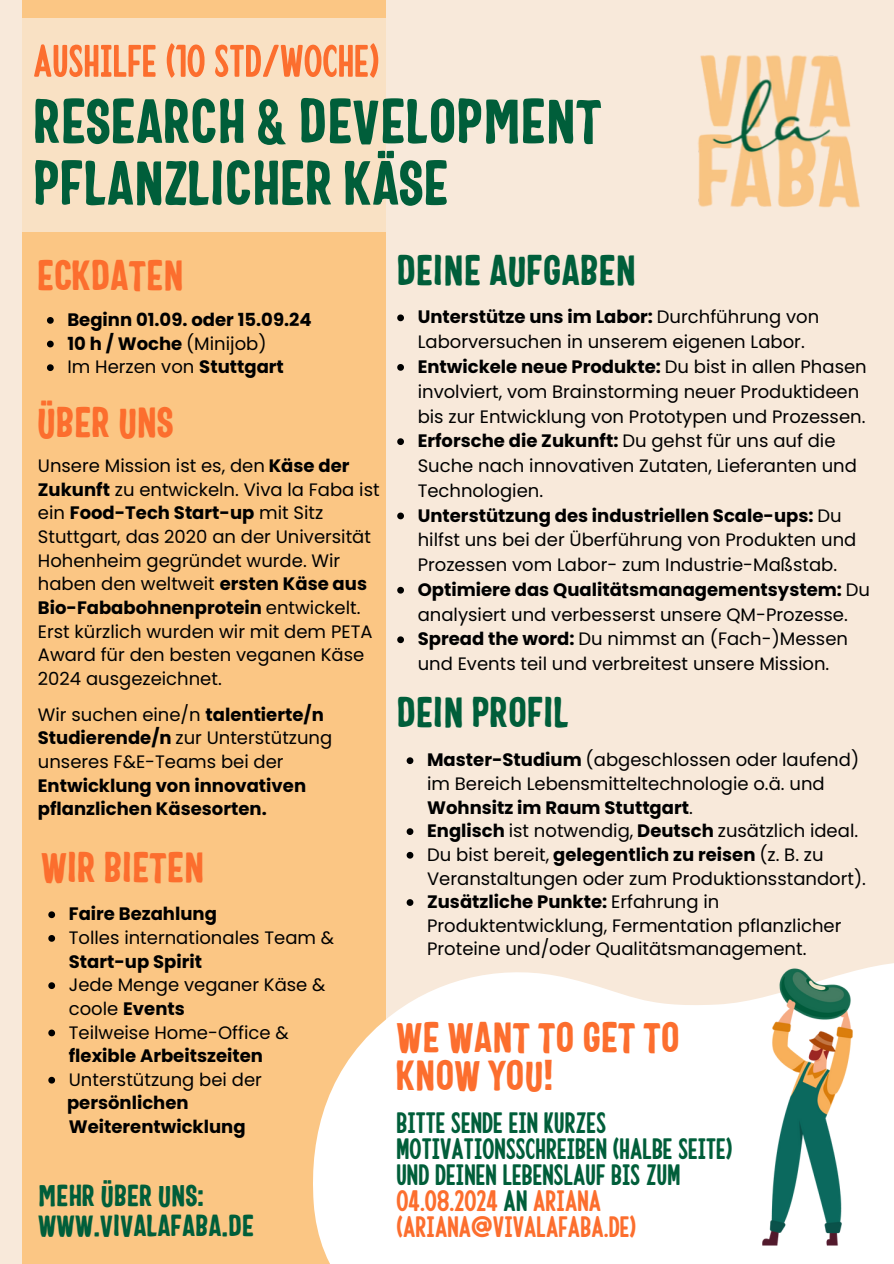
<style>
.page{position:relative;width:894px;height:1264px;background:#fff}
.page>*{position:absolute;margin:0;border:0;box-sizing:border-box;transform-origin:0 0}
.t1{font:72.9px "Camper Sans 2";color:#fc6e2e}
.t2{font:62.1px "VVDS Bimbo Condensed Main";color:#005e3a}
.t3{font:47.4px "Camper Sans 2";color:#005e3a}
.t4{font:47.4px "Camper Sans 2";color:#fc6e2e}
.t5{font:42px/38.2px "VVDS Bimbo Condensed Main";color:#fc6e2e}
.t6{font:42px "VVDS Bimbo Condensed Main";color:#005e3a}
.t7{font:29.7px/30.3px "VVDS Bimbo Condensed Main";color:#005e3a}
.t8{font:18px/23.7px "Poppins";color:#000}
.t9{font:700 18px/23.7px "Poppins";color:#000}
.s1{font-weight:400}
.s2{font-weight:700}
.s3{color:#005e3a}
</style>
<div class="page">
<div style="left:0;top:0;width:893px;height:1263px;background:#f8e9da"></div>
<div style="left:22px;top:0;width:364px;height:1263px;background:#fbc684"></div>
<img style="left:698px;top:55px;width:162px;height:153px">
<div style="left:22px;top:18px;width:363px;height:214px;background:#f9e1c4"></div>
<svg style="left:313px;top:963px;width:580px;height:300px;background:#fef9f4"></svg>
<img style="left:751px;top:963px;width:138px;height:290px">
<svg style="left:47px;top:317px;width:7px;height:7px"></svg>
<svg style="left:47px;top:340px;width:7px;height:7px"></svg>
<svg style="left:47px;top:364px;width:7px;height:7px"></svg>
<svg style="left:48px;top:911px;width:7px;height:7px"></svg>
<svg style="left:48px;top:935px;width:7px;height:6px"></svg>
<svg style="left:48px;top:982px;width:7px;height:7px"></svg>
<svg style="left:48px;top:1029px;width:7px;height:7px"></svg>
<svg style="left:48px;top:1076px;width:7px;height:7px"></svg>
<svg style="left:406px;top:757px;width:7px;height:7px"></svg>
<svg style="left:406px;top:828px;width:7px;height:7px"></svg>
<svg style="left:406px;top:851px;width:7px;height:7px"></svg>
<svg style="left:406px;top:899px;width:7px;height:6px"></svg>
<svg style="left:397px;top:314px;width:7px;height:7px"></svg>
<svg style="left:397px;top:364px;width:7px;height:7px"></svg>
<svg style="left:397px;top:438px;width:7px;height:7px"></svg>
<svg style="left:397px;top:512px;width:7px;height:7px"></svg>
<svg style="left:397px;top:587px;width:7px;height:6px"></svg>
<svg style="left:397px;top:636px;width:7px;height:7px"></svg>
<p class="t1" style="left:33px;top:33px;width:347px">Aushilfe (10std/woche)</p>
<p class="t2" style="left:33px;top:83px;width:569px">RESEARCH &amp; DEVELOPMENT</p>
<p class="t2" style="left:33px;top:145px;width:417px">PFLANZLICHER KÄSE</p>
<p class="t5" style="left:37px;top:256px;width:148px">ECKDATEN</p>
<p class="t6" style="left:396px;top:245px;width:241px">DEINE AUFGABEN</p>
<h4 class="t9" style="left:67px;top:308px;width:246px">Beginn 01.09. oder 15.09.24</h4>
<p class="t9" style="left:67px;top:331px;width:200px">10 h / Woche <span class="s1">(Minijob)</span></p>
<p class="t8" style="left:67px;top:355px;width:218px">Im Herzen von <span class="s2">Stuttgart</span></p>
<p class="t8" style="left:417px;top:305px;width:403px;line-height:24.8px"><span class="s2">Unterstütze uns im Labor:</span> Durchführung von<br>Laborversuchen in unserem eigenen Labor.</p>
<p class="t8" style="left:417px;top:354px;width:450px;line-height:24.8px"><span class="s2">Entwickele neue Produkte:</span> Du bist in allen Phasen involviert, vom Brainstorming neuer Produktideen bis zur Entwicklung von Prototypen und Prozessen.</p>
<p class="t8" style="left:417px;top:428px;width:440px;line-height:24.8px"><span class="s2">Erforsche die Zukunft:</span> Du gehst für uns auf die<br>Suche nach innovativen Zutaten, Lieferanten und<br>Technologien.</p>
<p class="t8" style="left:417px;top:503px;width:440px;line-height:24.8px"><span class="s2">Unterstützung des industriellen Scale-ups:</span> Du hilfst uns bei der Überführung von Produkten und<br>Prozessen vom Labor- zum Industrie-Maßstab.</p>
<p class="t8" style="left:417px;top:577px;width:454px;line-height:24.8px"><span class="s2">Optimiere das Qualitätsmanagementsystem:</span> Du analysiert und verbesserst unsere QM-Prozesse.</p>
<h4 class="t8" style="left:417px;top:626px;width:432px;line-height:24.8px"><span class="s2">Spread the word:</span> Du nimmst an (Fach-)Messen und Events teil und verbreitest unsere Mission.</h4>
<h4 class="t5" style="left:37px;top:403px;width:138px">ÜBER UNS</h4>
<h1 class="t8" style="left:38px;top:454px;width:343px">Unsere Mission ist es, den <span class="s2">Käse der Zukunft</span> zu entwickeln. Viva la Faba ist ein <span class="s2">Food-Tech Start-up</span> mit Sitz Stuttgart, das 2020 an der Universität Hohenheim gegründet wurde. Wir haben den weltweit <span class="s2">ersten Käse aus Bio-Fababohnenprotein</span> entwickelt.<br>Erst kürzlich wurden wir mit dem PETA Award für den besten veganen Käse 2024 ausgezeichnet.</h1>
<p class="t9" style="left:38px;top:702px;width:296px"><span class="s1">Wir suchen eine/n</span> talentierte/n<br>Studierende/n <span class="s1">zur Unterstützung unseres F&amp;E-Teams bei der<br></span>Entwicklung von innovativen pflanzlichen Käsesorten.</p>
<p class="t5" style="left:41px;top:847px;width:165px">WIR BIETEN</p>
<p class="t9" style="left:69px;top:902px;width:150px">Faire Bezahlung</p>
<p class="t8" style="left:69px;top:925px;width:267px">Tolles internationales Team &amp;<br><span class="s2">Start-up Spirit</span></p>
<p class="t8" style="left:69px;top:973px;width:258px">Jede Menge veganer Käse &amp; coole <span class="s2">Events</span></p>
<h6 class="t8" style="left:69px;top:1020px;width:221px">Teilweise Home-Office &amp; <span class="s2">flexible Arbeitszeiten</span></h6>
<h5 class="t8" style="left:69px;top:1067px;width:194px">Unterstützung bei der</h5>
<p class="t9" style="left:67px;top:1091px;width:180px">persönlichen<br>Weiterentwicklung</p>
<p class="t7" style="left:38px;top:1180px;width:217px">MEHR ÜBER UNS:<br>WWW.VIVALAFABA.DE</p>
<p class="t6" style="left:396px;top:687px;width:174px">DEIN PROFIL</p>
<h2 class="t8" style="left:427px;top:748px;width:433px"><span class="s2">Master-Studium</span> (abgeschlossen oder laufend) im Bereich Lebensmitteltechnologie o.ä. und<br><span class="s2">Wohnsitz im Raum Stuttgart</span>.</h2>
<h4 class="t8" style="left:427px;top:819px;width:432px"><span class="s2">Englisch</span> ist notwendig, <span class="s2">Deutsch</span> zusätzlich ideal.</h4>
<p class="t8" style="left:427px;top:842px;width:440px">Du bist bereit, <span class="s2">gelegentlich zu reisen</span> (z. B. zu<br>Veranstaltungen oder zum Produktionsstandort).</p>
<p class="t8" style="left:427px;top:890px;width:416px"><span class="s2">Zusätzliche Punkte:</span> Erfahrung in<br>Produktentwicklung, Fermentation pflanzlicher<br>Proteine und/oder Qualitätsmanagement.</p>
<h4 class="t5" style="left:396px;top:1017px;width:285px">WE WANT TO GET TO<br>KNOW YOU!</h4>
<h2 class="t3" style="left:396px;top:1104px;width:211px">Bitte sende einkurzes</h2>
<h2 class="t3" style="left:396px;top:1130px;width:337px">Motivationsschreiben(halbe Seite)</h2>
<h2 class="t3" style="left:396px;top:1156px;width:285px">und deinenLebenslauf bis zum</h2>
<h2 class="t4" style="left:396px;top:1182px;width:206px">04.08.2024<span class="s3">an</span>Ariana</h2>
<h2 class="t4" style="left:396px;top:1207px;width:241px">(ariana@vivalafaba.de)</h2>
</div>
